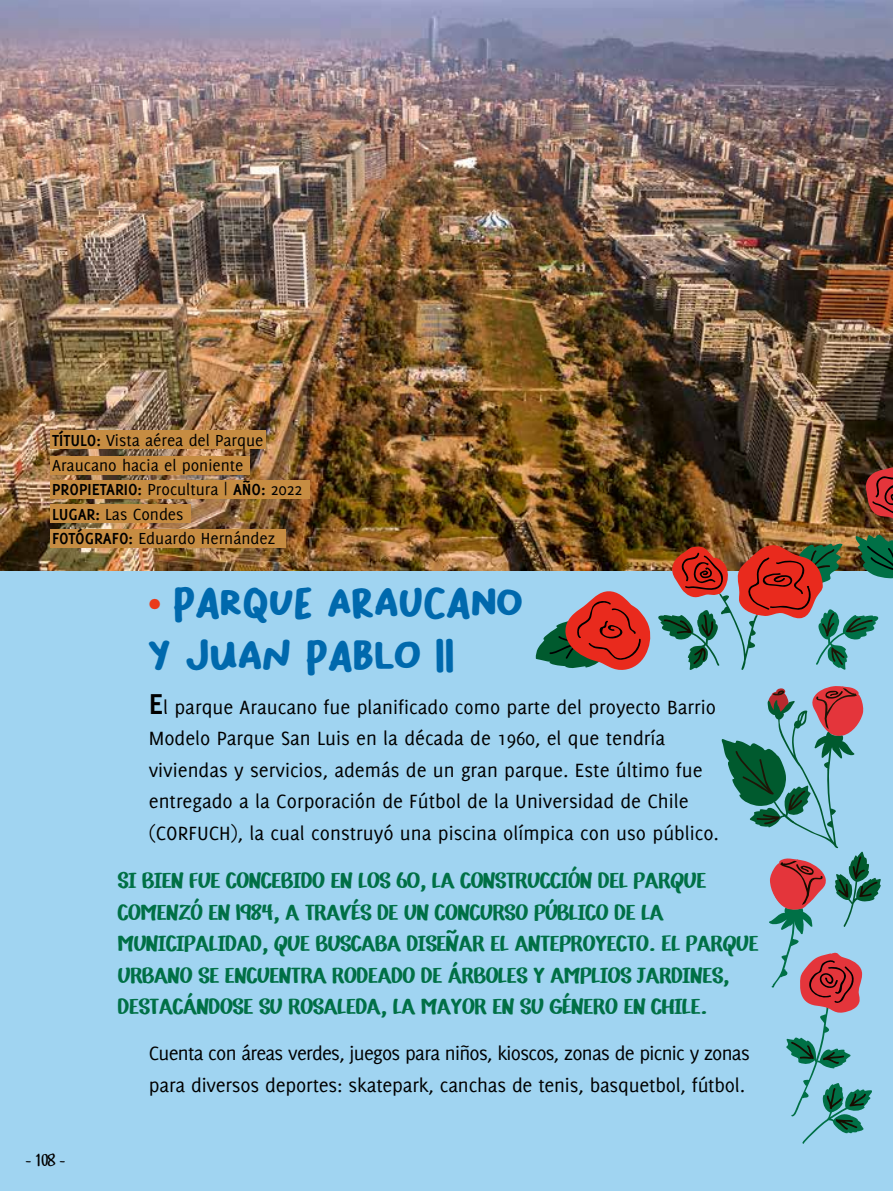
<style>
.page{position:relative;width:893px;height:1191px;background:#a0d4f1}
.page>*{position:absolute;margin:0;border:0;box-sizing:border-box;transform-origin:0 0}
.t1{font:42px/52.5px "Bakso Sapi";letter-spacing:-.08em;color:#0069ad}
.t2{font:31.5px/31.5px "VTC Komika Hand One";letter-spacing:-.01em;color:#007046}
.t3{font:21px/31.5px "Delicious";color:#000}
.t4{font:17.5px/24.5px "Delicious";color:#000}
.t5{font:15.75px "CF Jack Story";color:#000}
.s1{font-weight:700}
.s2{color:#ea3a1a}
.s3{font-weight:700;font-size:31.5px}
</style>
<div class="page">
<img style="left:0;top:0;width:893px;height:570px">
<div style="left:50px;top:456px;width:200px;height:18px;background:#c68c42"></div>
<div style="left:50px;top:480px;width:260px;height:19px;background:#c68c42"></div>
<div style="left:50px;top:504px;width:140px;height:18px;background:#c68c42"></div>
<div style="left:50px;top:529px;width:235px;height:18px;background:#c68c42"></div>
<div style="left:50px;top:431px;width:216px;height:18px;background:#c68c42"></div>
<svg style="left:722px;top:686px;width:159px;height:458px"></svg>
<svg style="left:865px;top:467px;width:28px;height:54px;background:#a32e2c"></svg>
<svg style="left:657px;top:534px;width:236px;height:136px"></svg>
<svg style="left:536px;top:591px;width:115px;height:79px"></svg>
<p class="t4" style="left:52px;top:428px;width:252px"><span class="s1">TÍTULO:</span> Vista aérea del Parque<br>Araucano hacia el poniente<br><span class="s1">PROPIETARIO:</span> Procultura | <span class="s1">AÑO:</span> 2022<br><span class="s1">LUGAR:</span> Las Condes<br><span class="s1">FOTÓGRAFO:</span> Eduardo Hernández</p>
<h1 class="t1" style="left:146px;top:577px;width:380px"><span class="s2">•</span> Parque Araucano y Juan Pablo ||</h1>
<p class="t3" style="left:149px;top:690px;width:572px"><span class="s3">E</span>l parque Araucano fue planificado como parte del proyecto Barrio Modelo Parque San Luis en la década de 1960, el que tendría viviendas y servicios, además de un gran parque. Este último fue entregado a la Corporación de Fútbol de la Universidad de Chile (CORFUCH), la cual construyó una piscina olímpica con uso público.</p>
<p class="t5" style="left:25px;top:1150px;width:42px">- 108 -</p>
<p class="t2" style="left:118px;top:865px;width:642px">Si bien fue concebido en los 60, la construcción del parque comenzó en 1984, a través de un concurso público de la municipalidad, que buscaba diseñar el anteproyecto. El parque urbano se encuentra rodeado de árboles y amplios jardines, destacándose su rosaleda, la mayor en su género en Chile.</p>
<p class="t3" style="left:149px;top:1037px;width:602px">Cuenta con áreas verdes, juegos para niños, kioscos, zonas de picnic y zonas para diversos deportes: skatepark, canchas de tenis, basquetbol, fútbol.</p>
</div>
